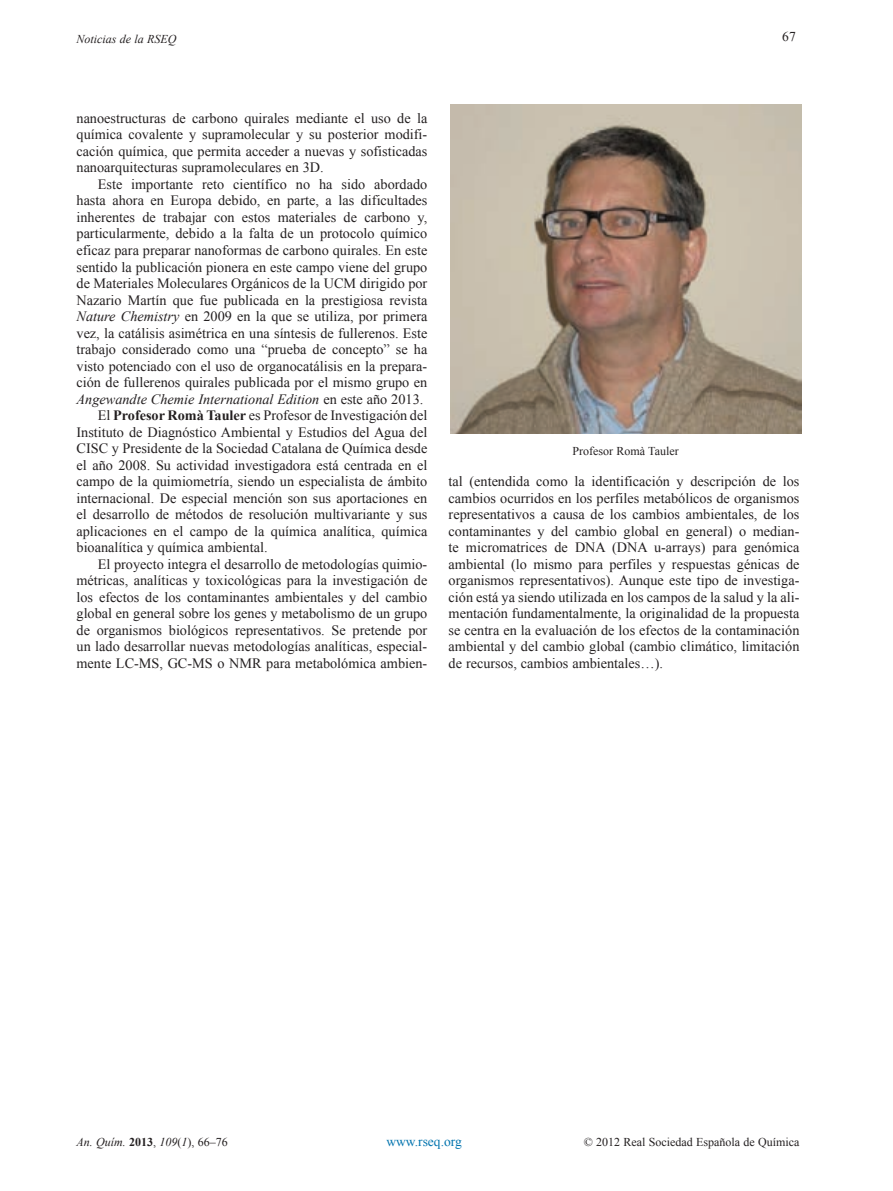
<style>
.page{position:relative;width:893px;height:1191px;background:#fff}
.page>*{position:absolute;margin:0;border:0;box-sizing:border-box;transform-origin:0 0}
.t1{font:14.25px/16.5px "Times New Roman";color:#231f20;text-align:justify}
.t2{font:italic 14.25px "Times New Roman";color:#231f20}
.t3{font:13.5px "Times New Roman";color:#0073ae}
.t4{font:13.5px "Times New Roman";color:#231f20}
.t5{font:12px "Times New Roman";color:#231f20}
.t6{font:italic 12px "Times New Roman";color:#231f20}
.s1{font-style:italic}
.s2{font-style:normal}
.s3{font-weight:700}
.s4{font-weight:700;font-style:normal}
</style>
<div class="page">
<img style="left:450px;top:105px;width:351px;height:329px">
<p class="t6" style="left:77px;top:30px;width:101px">Noticias de la RSEQ</p>
<p class="t4" style="left:782px;top:27px;width:15px">67</p>
<p class="t1" style="left:77px;top:110px;width:352px">nanoestructuras de carbono quirales mediante el uso de la química covalente y supramolecular y su posterior modifi&shy;cación química, que permita acceder a nuevas y sofisticadas nanoarquitecturas supramoleculares en 3D.</p>
<p class="t1" style="left:98px;top:176px;width:331px">Este importante reto científico no ha sido abordado</p>
<p class="t1" style="left:77px;top:192px;width:352px">hasta ahora en Europa debido, en parte, a las dificultades</p>
<p class="t1" style="left:77px;top:209px;width:352px">inherentes de trabajar con estos materiales de carbono y,</p>
<p class="t1" style="left:77px;top:225px;width:352px">particularmente, debido a la falta de un protocolo químico</p>
<p class="t1" style="left:77px;top:242px;width:352px">eficaz para preparar nanoformas de carbono quirales. En este</p>
<p class="t1" style="left:77px;top:258px;width:352px">sentido la publicación pionera en este campo viene del grupo</p>
<p class="t1" style="left:77px;top:275px;width:352px">de Materiales Moleculares Orgánicos de la UCM dirigido por</p>
<p class="t1" style="left:77px;top:291px;width:352px">Nazario Martín que fue publicada en la prestigiosa revista</p>
<p class="t1" style="left:77px;top:308px;width:352px"><span class="s1">Nature Chemistry</span> en 2009 en la que se utiliza, por primera</p>
<p class="t1" style="left:77px;top:324px;width:352px">vez, la catálisis asimétrica en una síntesis de fullerenos. Este</p>
<p class="t1" style="left:77px;top:341px;width:352px">trabajo considerado como una “prueba de concepto” se ha</p>
<p class="t1" style="left:77px;top:357px;width:352px">visto potenciado con el uso de organocatálisis en la prepara-</p>
<p class="t1" style="left:77px;top:374px;width:352px">ción de fullerenos quirales publicada por el mismo grupo en</p>
<p class="t2" style="left:77px;top:389px;width:348px">Angewandte Chemie International Edition <span class="s2">en este año 2013.</span></p>
<p class="t1" style="left:98px;top:407px;width:331px">El <span class="s3">Profesor Romà Tauler</span> es Profesor de Investigación del</p>
<p class="t1" style="left:77px;top:423px;width:352px">Instituto de Diagnóstico Ambiental y Estudios del Agua del</p>
<p class="t1" style="left:77px;top:440px;width:352px">CISC y Presidente de la Sociedad Catalana de Química desde</p>
<p class="t1" style="left:77px;top:456px;width:352px">el año 2008. Su actividad investigadora está centrada en el</p>
<p class="t1" style="left:77px;top:473px;width:352px">campo de la quimiometría, siendo un especialista de ámbito</p>
<p class="t1" style="left:77px;top:489px;width:352px">internacional. De especial mención son sus aportaciones en</p>
<p class="t1" style="left:77px;top:506px;width:352px">el desarrollo de métodos de resolución multivariante y sus</p>
<p class="t1" style="left:77px;top:522px;width:352px">aplicaciones en el campo de la química analítica, química</p>
<p class="t1" style="left:77px;top:539px;width:193px">bioanalítica y química ambiental.</p>
<p class="t1" style="left:98px;top:555px;width:331px">El proyecto integra el desarrollo de metodologías quimio-</p>
<p class="t1" style="left:77px;top:572px;width:352px">métricas, analíticas y toxicológicas para la investigación de</p>
<p class="t1" style="left:77px;top:588px;width:352px">los efectos de los contaminantes ambientales y del cambio</p>
<p class="t1" style="left:77px;top:605px;width:352px">global en general sobre los genes y metabolismo de un grupo</p>
<p class="t1" style="left:77px;top:621px;width:352px">de organismos biológicos representativos. Se pretende por</p>
<p class="t1" style="left:77px;top:638px;width:352px">un lado desarrollar nuevas metodologías analíticas, especial-</p>
<p class="t1" style="left:77px;top:654px;width:352px">mente LC-MS, GC-MS o NMR para metabolómica ambien-</p>
<p class="t5" style="left:572px;top:443px;width:108px">Profesor Romà Tauler</p>
<p class="t1" style="left:449px;top:473px;width:352px">tal (entendida como la identificación y descripción de los cambios ocurridos en los perfiles metabólicos de organismos representativos a causa de los cambios ambientales, de los contaminantes y del cambio global en general) o median&shy;te micromatrices de DNA (DNA u-arrays) para genómica ambiental (lo mismo para perfiles y respuestas génicas de organismos representativos). Aunque este tipo de investiga&shy;ción está ya siendo utilizada en los campos de la salud y la ali&shy;mentación fundamentalmente, la originalidad de la propuesta se centra en la evaluación de los efectos de la contaminación ambiental y del cambio global (cambio climático, limitación de recursos, cambios ambientales…).</p>
<p class="t6" style="left:77px;top:1134px;width:153px">An. Quím. <span class="s4">2013</span><span class="s2">,</span> 109<span class="s2">(</span>1<span class="s2">), 66–76</span></p>
<p class="t3" style="left:386px;top:1132px;width:77px">www.rseq.org</p>
<p class="t5" style="left:584px;top:1134px;width:217px">© 2012 Real Sociedad Española de Química</p>
</div>
